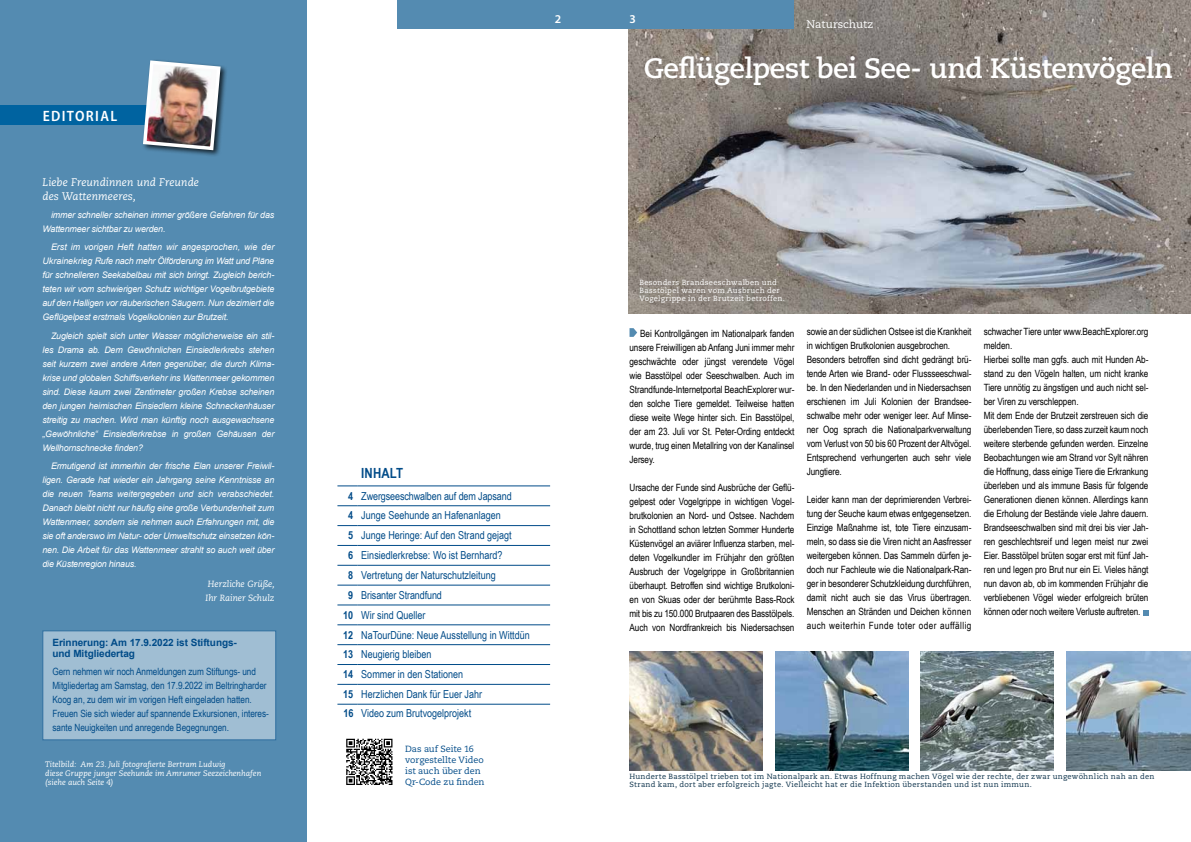
<style>
.page{position:relative;width:1191px;height:842px;background:#fff}
.page>*{position:absolute;margin:0;border:0;box-sizing:border-box;transform-origin:0 0}
.t1{font:700 28px "Caecilia";letter-spacing:-.02em;color:#fff}
.t2{font:600 semi-condensed 15px "Myriad Pro";letter-spacing:.09em;color:#fff}
.t3{font:700 14px "Arial Narrow";letter-spacing:.01em;color:#004b88}
.t4{font:600 12px "Myriad Pro";color:#fff}
.t5{font:11px "Arial Narrow";color:#004b88}
.t6{font:italic 11px/14px "Caecilia";letter-spacing:.01em;color:#fff}
.t7{font:11px "Caecilia";color:#fff}
.t8{font:10px/14px "Arial Narrow";letter-spacing:-.01em;color:#000;text-align:justify}
.t9{font:10px/14px "Arial Narrow";letter-spacing:-.005em;color:#004b88}
.t10{font:700 10px/11px "Arial";letter-spacing:-.005em;color:#004b88}
.t11{font:italic 9px/14px "Arial";letter-spacing:-.02em;color:#fff;text-align:justify}
.t12{font:9px/11px "Caecilia";letter-spacing:-.005em;color:#004b88}
.t13{font:italic 9px/14px "Caecilia";color:#fff}
.t14{font:italic 8px/9px "Caecilia";color:#fff}
.t15{font:7.5px/8px "Caecilia";letter-spacing:.03em;color:#0a3049}
.t16{font:7.5px/8px "Caecilia";letter-spacing:.035em;color:#fff}
.s1{font-weight:700}
</style>
<div class="page">
<img style="left:628px;top:0;width:563px;height:313px">
<div style="left:0;top:0;width:306px;height:842px;background:#548bb1"></div>
<svg style="left:337px;top:505px;width:20px;height:1px"></svg>
<svg style="left:337px;top:486px;width:20px;height:1px"></svg>
<hr style="left:357px;top:486px;width:193px;height:1px;background:#004b88">
<svg style="left:337px;top:525px;width:20px;height:1px"></svg>
<hr style="left:357px;top:525px;width:193px;height:1px;background:#004b88">
<svg style="left:337px;top:545px;width:20px;height:1px"></svg>
<hr style="left:357px;top:545px;width:193px;height:1px;background:#004b88">
<svg style="left:337px;top:565px;width:20px;height:1px"></svg>
<hr style="left:357px;top:565px;width:193px;height:1px;background:#004b88">
<svg style="left:337px;top:585px;width:20px;height:1px"></svg>
<hr style="left:357px;top:585px;width:193px;height:1px;background:#004b88">
<svg style="left:337px;top:605px;width:20px;height:1px"></svg>
<hr style="left:357px;top:605px;width:193px;height:1px;background:#004b88">
<svg style="left:337px;top:624px;width:20px;height:1px"></svg>
<hr style="left:357px;top:624px;width:193px;height:1px;background:#004b88">
<svg style="left:337px;top:644px;width:20px;height:1px"></svg>
<hr style="left:357px;top:644px;width:193px;height:1px;background:#004b88">
<svg style="left:337px;top:664px;width:20px;height:1px"></svg>
<hr style="left:357px;top:664px;width:193px;height:1px;background:#004b88">
<svg style="left:337px;top:684px;width:20px;height:1px"></svg>
<svg style="left:337px;top:704px;width:20px;height:1px"></svg>
<hr style="left:357px;top:505px;width:193px;height:1px;background:#004b88">
<hr style="left:357px;top:684px;width:193px;height:1px;background:#004b88">
<hr style="left:357px;top:704px;width:193px;height:1px;background:#004b88">
<svg style="left:629px;top:328px;width:8px;height:9px"></svg>
<svg style="left:1143px;top:610px;width:5px;height:5px"></svg>
<img style="left:629px;top:651px;width:133px;height:120px">
<img style="left:920px;top:651px;width:133px;height:120px">
<img style="left:775px;top:651px;width:133px;height:120px">
<img style="left:1066px;top:651px;width:125px;height:120px">
<svg style="left:346px;top:738px;width:47px;height:47px"></svg>
<svg style="left:346px;top:739px;width:46px;height:46px"></svg>
<div style="left:42px;top:630px;width:234px;height:110px;background:#a0bed3"></div>
<div style="left:0;top:105px;width:213px;height:20px;background:#0063a0"></div>
<div style="left:141px;top:58px;width:87px;height:99px;background:#000;opacity:.75"></div>
<img style="left:141px;top:59px;width:81px;height:93px">
<div style="left:397px;top:0;width:397px;height:28px;background:#548bb1"></div>
<h2 class="t2" style="left:43px;top:106px;width:76px">EDITORIAL</h2>
<p class="t6" style="left:43px;top:175px;width:158px">Liebe Freundinnen und Freunde des Wattenmeeres,</p>
<p class="t11" style="left:43px;top:208px;width:233px;text-indent:9px">immer schneller scheinen immer größere Gefahren für das<br>Wattenmeer sichtbar zu werden.</p>
<p class="t11" style="left:43px;top:240px;width:233px;text-indent:9px">Erst im vorigen Heft hatten wir angesprochen, wie der Ukrainekrieg Rufe nach mehr Ölförderung im Watt und Pläne für schnelleren Seekabelbau mit sich bringt. Zugleich berich&shy;teten wir vom schwierigen Schutz wichtiger Vogelbrutgebiete auf den Halligen vor räuberischen Säugern. Nun dezimiert die Geflügelpest erstmals Vogelkolonien zur Brutzeit.</p>
<p class="t11" style="left:43px;top:329px;width:233px;text-indent:9px">Zugleich spielt sich unter Wasser möglicherweise ein stil&shy;les Drama ab. Dem Gewöhnlichen Einsiedlerkrebs stehen seit kurzem zwei andere Arten gegenüber, die durch Klima&shy;krise und globalen Schiffsverkehr ins Wattenmeer gekommen sind. Diese kaum zwei Zentimeter großen Krebse scheinen den jungen heimischen Einsiedlern kleine Schneckenhäuser streitig zu machen. Wird man künftig noch ausgewachsene „Gewöhnliche“ Einsiedlerkrebse in großen Gehäusen der Wellhornschnecke finden?</p>
<p class="t11" style="left:43px;top:459px;width:233px;text-indent:9px">Ermutigend ist immerhin der frische Elan unserer Freiwil&shy;ligen. Gerade hat wieder ein Jahrgang seine Kenntnisse an die neuen Teams weitergegeben und sich verabschiedet.<br>Danach bleibt nicht nur häufig eine große Verbundenheit zum Wattenmeer, sondern sie nehmen auch Erfahrungen mit, die sie oft anderswo im Natur- oder Umweltschutz einsetzen kön&shy;nen. Die Arbeit für das Wattenmeer strahlt so auch weit über die Küstenregion hinaus.</p>
<p class="t13" style="left:205px;top:577px;width:71px">Herzliche Grüße,<br>Ihr Rainer Schulz</p>
<p class="t10" style="left:52px;top:637px;width:186px">Erinnerung: Am 17.9.2022 ist Stiftungs&shy;und Mitgliedertag</p>
<p class="t9" style="left:52px;top:664px;width:218px">Gern nehmen wir noch Anmeldungen zum Stiftungs- und Mitgliedertag am Samstag, den 17.9.2022 im Beltringharder Koog an, zu dem wir im vorigen Heft eingeladen hatten.<br>Freuen Sie sich wieder auf spannende Exkursionen, interes&shy;sante Neuigkeiten und anregende Begegnungen.</p>
<p class="t14" style="left:45px;top:760px;width:217px">Titelbild: Am 23. Juli fotografierte Bertram Ludwig<br>diese Gruppe junger Seehunde im Amrumer Seezeichenhafen (siehe auch Seite 4)</p>
<p class="t4" style="left:555px;top:11px;width:8px">2</p>
<p class="t4" style="left:629px;top:11px;width:8px">3</p>
<p class="t7" style="left:806px;top:18px;width:68px">Naturschutz</p>
<h1 class="t1" style="left:643px;top:52px;width:530px">Geflügelpest bei See- und Küstenvögeln</h1>
<h3 class="t3" style="left:361px;top:462px;width:43px">Inhalt</h3>
<p class="t5" style="left:348px;top:488px;width:165px"><span class="s1">4</span> Zwergseeschwalben auf dem Japsand</p>
<p class="t5" style="left:348px;top:507px;width:154px"><span class="s1">4</span> Junge Seehunde an Hafenanlagen</p>
<p class="t5" style="left:348px;top:527px;width:165px"><span class="s1">5</span> Junge Heringe: Auf den Strand gejagt</p>
<p class="t5" style="left:348px;top:547px;width:156px"><span class="s1">6</span> Einsiedlerkrebse: Wo ist Bernhard?</p>
<p class="t5" style="left:348px;top:567px;width:149px"><span class="s1">8</span> Vertretung der Naturschutzleitung</p>
<p class="t5" style="left:348px;top:587px;width:95px"><span class="s1">9</span> Brisanter Strandfund</p>
<p class="t5" style="left:343px;top:607px;width:84px"><span class="s1">10</span> Wir sind Queller</p>
<p class="t5" style="left:343px;top:626px;width:188px"><span class="s1">12</span> NaTourDüne: Neue Ausstellung in Wittdün</p>
<p class="t5" style="left:343px;top:646px;width:90px"><span class="s1">13</span> Neugierig bleiben</p>
<p class="t5" style="left:343px;top:666px;width:121px"><span class="s1">14</span> Sommer in den Stationen</p>
<p class="t5" style="left:343px;top:686px;width:140px"><span class="s1">15</span> Herzlichen Dank für Euer Jahr</p>
<p class="t5" style="left:343px;top:705px;width:129px"><span class="s1">16</span> Video zum Brutvogelprojekt</p>
<p class="t12" style="left:405px;top:744px;width:81px">Das auf Seite 16 vorgestellte Video ist auch über den<br>Qr-Code zu finden</p>
<p class="t16" style="left:639px;top:279px;width:147px">Besonders Brandseeschwalben und<br>Basstölpel waren vom Ausbruch der<br>Vogelgrippe in der Brutzeit betroffen.</p>
<p class="t8" style="left:629px;top:326px;width:166px;text-indent:11px">Bei Kontrollgängen im Nationalpark fanden unsere Freiwilligen ab Anfang Juni immer mehr geschwächte oder jüngst verendete Vögel wie Basstölpel oder Seeschwalben. Auch im Strandfunde-Internetportal BeachExplorer wur&shy;den solche Tiere gemeldet. Teilweise hatten diese weite Wege hinter sich. Ein Basstölpel, der am 23. Juli vor St. Peter-Ording entdeckt wurde, trug einen Metallring von der Kanalinsel Jersey.</p>
<p class="t8" style="left:629px;top:480px;width:166px">Ursache der Funde sind Ausbrüche der Geflü&shy;gelpest oder Vogelgrippe in wichtigen Vogel&shy;brutkolonien an Nord- und Ostsee. Nachdem in Schottland schon letzten Sommer Hunderte Küstenvögel an aviärer Influenza starben, mel&shy;deten Vogelkundler im Frühjahr den größten Ausbruch der Vogelgrippe in Großbritannien überhaupt. Betroffen sind wichtige Brutkoloni&shy;en von Skuas oder der berühmte Bass-Rock mit bis zu 150.000 Brutpaaren des Basstölpels.<br>Auch von Nordfrankreich bis Niedersachsen</p>
<p class="t8" style="left:806px;top:324px;width:166px;text-align:left">sowie an der südlichen Ostsee ist die Krankheit in wichtigen Brutkolonien ausgebrochen.<br>Besonders betroffen sind dicht gedrängt brü&shy;tende Arten wie Brand- oder Flussseeschwal&shy;be. In den Niederlanden und in Niedersachsen erschienen im Juli Kolonien der Brandsee&shy;schwalbe mehr oder weniger leer. Auf Minse&shy;ner Oog sprach die Nationalparkverwaltung vom Verlust von 50 bis 60 Prozent der Altvögel.<br>Entsprechend verhungerten auch sehr viele Jungtiere.</p>
<p class="t8" style="left:806px;top:492px;width:166px">Leider kann man der deprimierenden Verbrei&shy;tung der Seuche kaum etwas entgegensetzen.<br>Einzige Maßnahme ist, tote Tiere einzusam&shy;meln, so dass sie die Viren nicht an Aasfresser weitergeben können. Das Sammeln dürfen je&shy;doch nur Fachleute wie die Nationalpark-Ran&shy;ger in besonderer Schutzkleidung durchführen, damit nicht auch sie das Virus übertragen.<br>Menschen an Stränden und Deichen können auch weiterhin Funde toter oder auffällig</p>
<p class="t8" style="left:983px;top:324px;width:166px;text-align:left">schwacher Tiere unter www.BeachExplorer.org melden.<br>Hierbei sollte man ggfs. auch mit Hunden Ab&shy;stand zu den Vögeln halten, um nicht kranke Tiere unnötig zu ängstigen und auch nicht sel&shy;ber Viren zu verschleppen.<br>Mit dem Ende der Brutzeit zerstreuen sich die überlebenden Tiere, so dass zurzeit kaum noch weitere sterbende gefunden werden. Einzelne Beobachtungen wie am Strand vor Sylt nähren die Hoffnung, dass einige Tiere die Erkrankung überleben und als immune Basis für folgende Generationen dienen können. Allerdings kann die Erholung der Bestände viele Jahre dauern.<br>Brandseeschwalben sind mit drei bis vier Jah&shy;ren geschlechtsreif und legen meist nur zwei Eier. Basstölpel brüten sogar erst mit fünf Jah&shy;ren und legen pro Brut nur ein Ei. Vieles hängt nun davon ab, ob im kommenden Frühjahr die verbliebenen Vögel wieder erfolgreich brüten können oder noch weitere Verluste auftreten.</p>
<p class="t15" style="left:629px;top:772px;width:526px">Hunderte Basstölpel trieben tot im Nationalpark an. Etwas Hoffnung machen Vögel wie der rechte, der zwar ungewöhnlich nah an den<br>Strand kam, dort aber erfolgreich jagte. Vielleicht hat er die Infektion überstanden und ist nun immun.</p>
</div>
